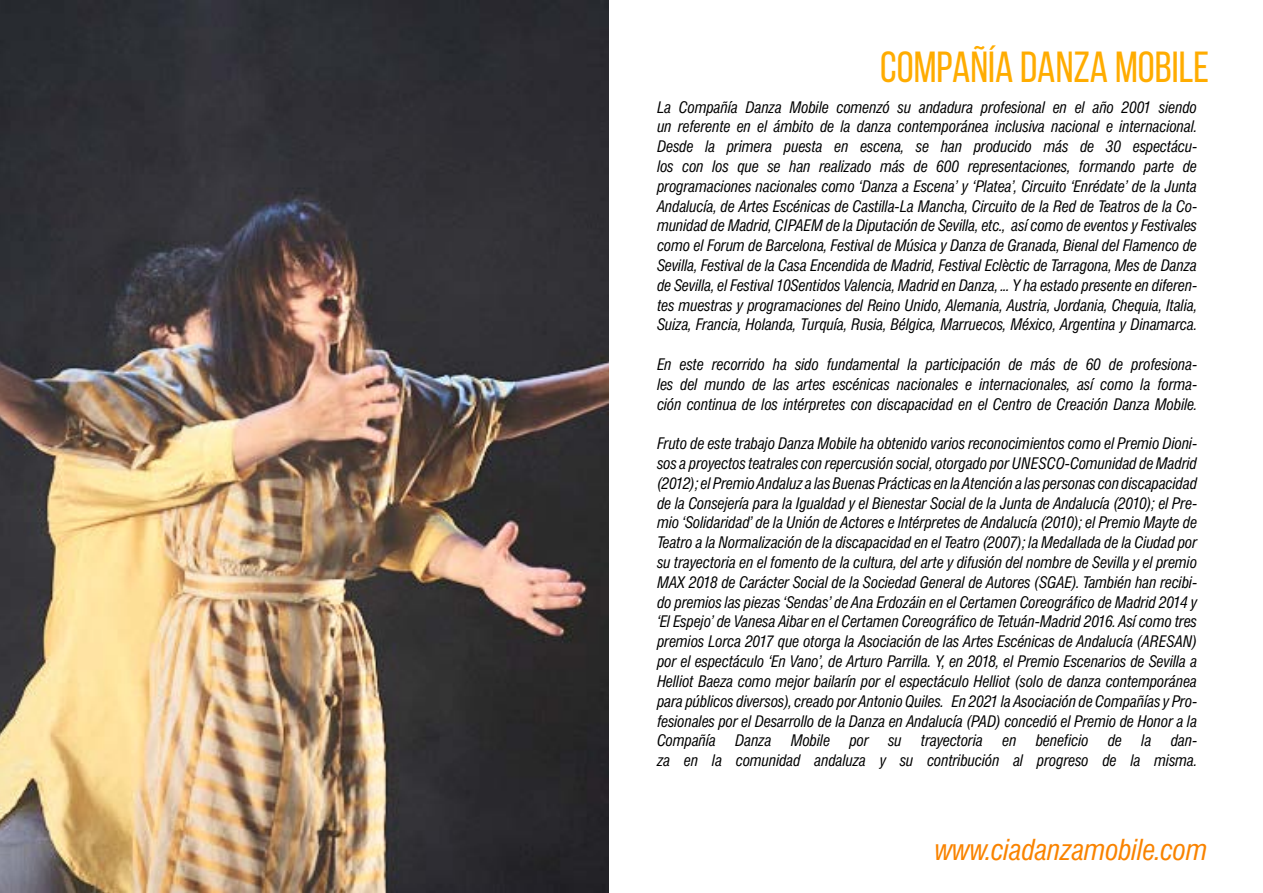
<style>
.page{position:relative;width:1263px;height:893px;background:#fff}
.page>*{position:absolute;margin:0;border:0;box-sizing:border-box;transform-origin:0 0}
.t1{font:43.5px "Bebas Neue";color:#ffac00}
.t2{font:italic 30px "Helvetica Two BQ";color:#f98300}
.t3{font:italic 16.5px/19.8px "Helvetica Two BQ";color:#000;text-align:justify}
</style>
<div class="page">
<img style="left:0;top:0;width:608px;height:893px">
<h1 class="t1" style="left:880px;top:44px;width:330px">COMPAÑÍA DANZA MOBILE</h1>
<p class="t3" style="left:657px;top:97px;width:541px">La Compañía Danza Mobile comenzó su andadura profesional en el año 2001 siendo un referente en el ámbito de la danza contemporánea inclusiva nacional e internacional.<br>Desde la primera puesta en escena, se han producido más de 30 espectácu&shy;los con los que se han realizado más de 600 representaciones, formando parte de programaciones nacionales como ‘Danza a Escena’ y ‘Platea’, Circuito ‘Enrédate’ de la Junta Andalucía, de Artes Escénicas de Castilla-La Mancha, Circuito de la Red de Teatros de la Co&shy;munidad de Madrid, CIPAEM de la Diputación de Sevilla, etc., así como de eventos y Festivales como el Forum de Barcelona, Festival de Música y Danza de Granada, Bienal del Flamenco de Sevilla, Festival de la Casa Encendida de Madrid, Festival Eclèctic de Tarragona, Mes de Danza de Sevilla, el Festival 10Sentidos Valencia, Madrid en Danza, ... Y ha estado presente en diferen&shy;tes muestras y programaciones del Reino Unido, Alemania, Austria, Jordania, Chequia, Italia, Suiza, Francia, Holanda, Turquía, Rusia, Bélgica, Marruecos, México, Argentina y Dinamarca.</p>
<p class="t3" style="left:657px;top:354px;width:541px">En este recorrido ha sido fundamental la participación de más de 60 de profesiona&shy;les del mundo de las artes escénicas nacionales e internacionales, así como la forma&shy;ción continua de los intérpretes con discapacidad en el Centro de Creación Danza Mobile.</p>
<p class="t3" style="left:657px;top:434px;width:541px">Fruto de este trabajo Danza Mobile ha obtenido varios reconocimientos como el Premio Dioni&shy;sos a proyectos teatrales con repercusión social, otorgado por UNESCO-Comunidad de Madrid (2012); el Premio Andaluz a las Buenas Prácticas en la Atención a las personas con discapacidad de la Consejería para la Igualdad y el Bienestar Social de la Junta de Andalucía (2010); el Pre&shy;mio ‘Solidaridad’ de la Unión de Actores e Intérpretes de Andalucía (2010); el Premio Mayte de Teatro a la Normalización de la discapacidad en el Teatro (2007); la Medallada de la Ciudad por su trayectoria en el fomento de la cultura, del arte y difusión del nombre de Sevilla y el premio MAX 2018 de Carácter Social de la Sociedad General de Autores (SGAE). También han recibi&shy;do premios las piezas ‘Sendas’ de Ana Erdozáin en el Certamen Coreográfico de Madrid 2014 y ‘El Espejo’ de Vanesa Aibar en el Certamen Coreográfico de Tetuán-Madrid 2016. Así como tres premios Lorca 2017 que otorga la Asociación de las Artes Escénicas de Andalucía (ARESAN) por el espectáculo ‘En Vano’, de Arturo Parrilla. Y, en 2018, el Premio Escenarios de Sevilla a Helliot Baeza como mejor bailarín por el espectáculo Helliot (solo de danza contemporánea para públicos diversos), creado por Antonio Quiles. En 2021 la Asociación de Compañías y Pro&shy;fesionales por el Desarrollo de la Danza en Andalucía (PAD) concedió el Premio de Honor a la Compañía Danza Mobile por su trayectoria en beneficio de la dan&shy;za en la comunidad andaluza y su contribución al progreso de la misma.</p>
<h2 class="t2" style="left:934px;top:832px;width:274px">www.ciadanzamobile.com</h2>
</div>
